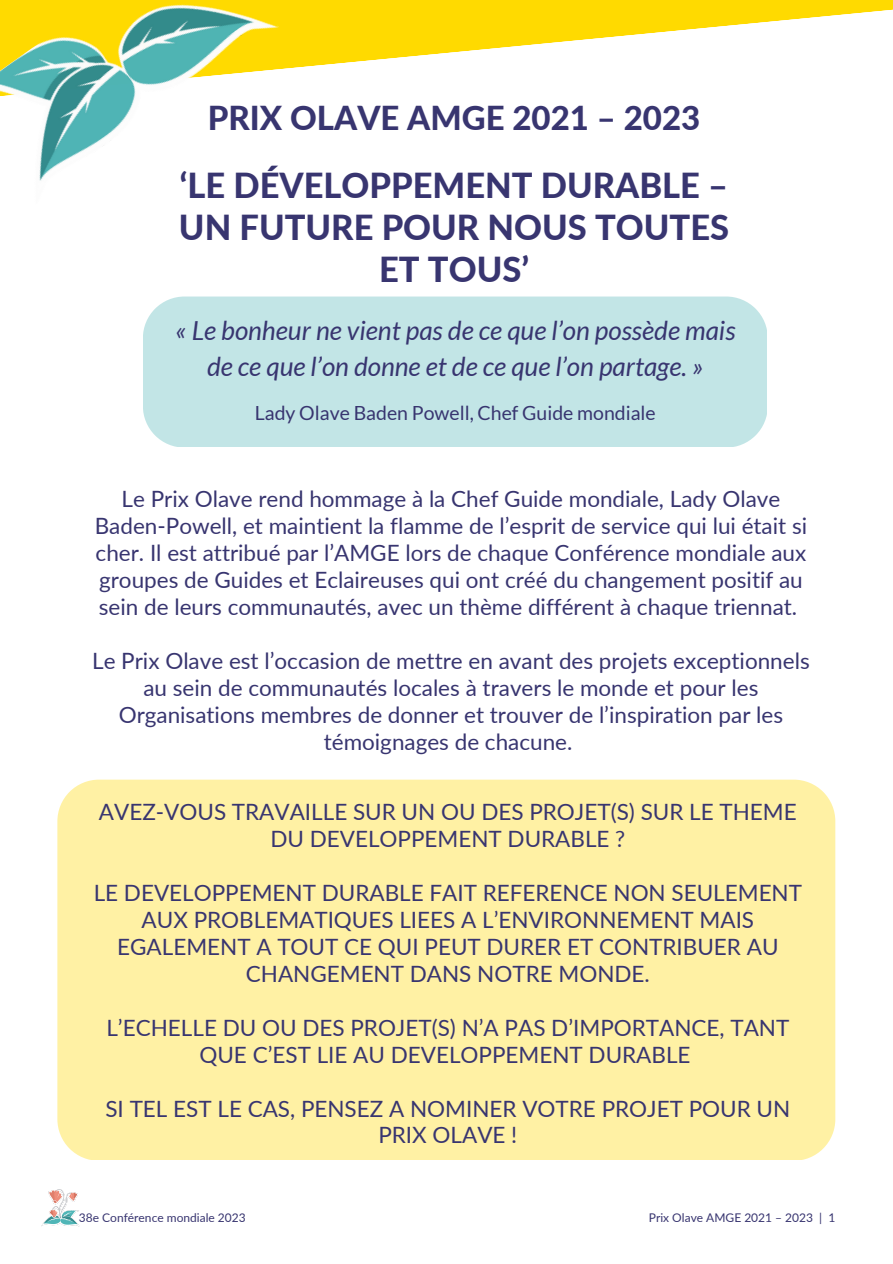
<style>
.page{position:relative;width:893px;height:1264px;background:#fff}
.page>*{position:absolute;margin:0;border:0;box-sizing:border-box;transform-origin:0 0}
.t1{font:800 34.5px/41.5px "Lato";color:#383570;text-align:center}
.t2{font:800 33px "Lato";color:#383570}
.t3{font:italic 26.25px/36px "Lato";color:#383570;text-align:center}
.t4{font:22.5px/27px "Lato";color:#383570;text-align:center}
.t5{font:19.5px "Lato";color:#383570}
.t6{font:12px "Lato";color:#383570}
</style>
<div class="page">
<svg style="left:281px;top:0;width:611px;height:69px;fill:#ffda00"></svg>
<img style="left:0;top:0;width:281px;height:181px">
<div style="left:143px;top:296px;width:623px;height:151px;background:#c2e5e6"></div>
<div style="left:57px;top:779px;width:778px;height:381px;background:#fff1a4"></div>
<img style="left:42px;top:1189px;width:37px;height:37px">
<h2 class="t2" style="left:208px;top:97px;width:494px">PRIX OLAVE AMGE 2021 – 2023</h2>
<h1 class="t1" style="left:179px;top:164px;width:551px">‘LE DÉVELOPPEMENT DURABLE –<br>UN FUTURE POUR NOUS TOUTES<br>ET TOUS’</h1>
<p class="t3" style="left:175px;top:312px;width:562px">« Le bonheur ne vient pas de ce que l’on possède mais de ce que l’on donne et de ce que l’on partage. »</p>
<p class="t5" style="left:255px;top:401px;width:402px">Lady Olave Baden Powell, Chef Guide mondiale</p>
<p class="t4" style="left:95px;top:485px;width:713px">Le Prix Olave rend hommage à la Chef Guide mondiale, Lady Olave Baden-Powell, et maintient la flamme de l’esprit de service qui lui était si cher. Il est attribué par l’AMGE lors de chaque Conférence mondiale aux groupes de Guides et Eclaireuses qui ont créé du changement positif au sein de leurs communautés, avec un thème différent à chaque triennat.</p>
<p class="t4" style="left:92px;top:646px;width:719px">Le Prix Olave est l’occasion de mettre en avant des projets exceptionnels au sein de communautés locales à travers le monde et pour les Organisations membres de donner et trouver de l’inspiration par les témoignages de chacune.</p>
<p class="t4" style="left:99px;top:797px;width:699px">AVEZ-VOUS TRAVAILLE SUR UN OU DES PROJET(S) SUR LE THEME<br>DU DEVELOPPEMENT DURABLE ?</p>
<p class="t4" style="left:94px;top:878px;width:709px">LE DEVELOPPEMENT DURABLE FAIT REFERENCE NON SEULEMENT AUX PROBLEMATIQUES LIEES A L’ENVIRONNEMENT MAIS EGALEMENT A TOUT CE QUI PEUT DURER ET CONTRIBUER AU CHANGEMENT DANS NOTRE MONDE.</p>
<p class="t4" style="left:106px;top:1013px;width:684px">L’ECHELLE DU OU DES PROJET(S) N’A PAS D’IMPORTANCE, TANT<br>QUE C’EST LIE AU DEVELOPPEMENT DURABLE</p>
<p class="t4" style="left:105px;top:1094px;width:686px">SI TEL EST LE CAS, PENSEZ A NOMINER VOTRE PROJET POUR UN<br>PRIX OLAVE !</p>
<p class="t6" style="left:79px;top:1210px;width:168px">38e Conférence mondiale 2023</p>
<p class="t6" style="left:648px;top:1210px;width:188px">Prix Olave AMGE 2021 – 2023 | 1</p>
</div>
